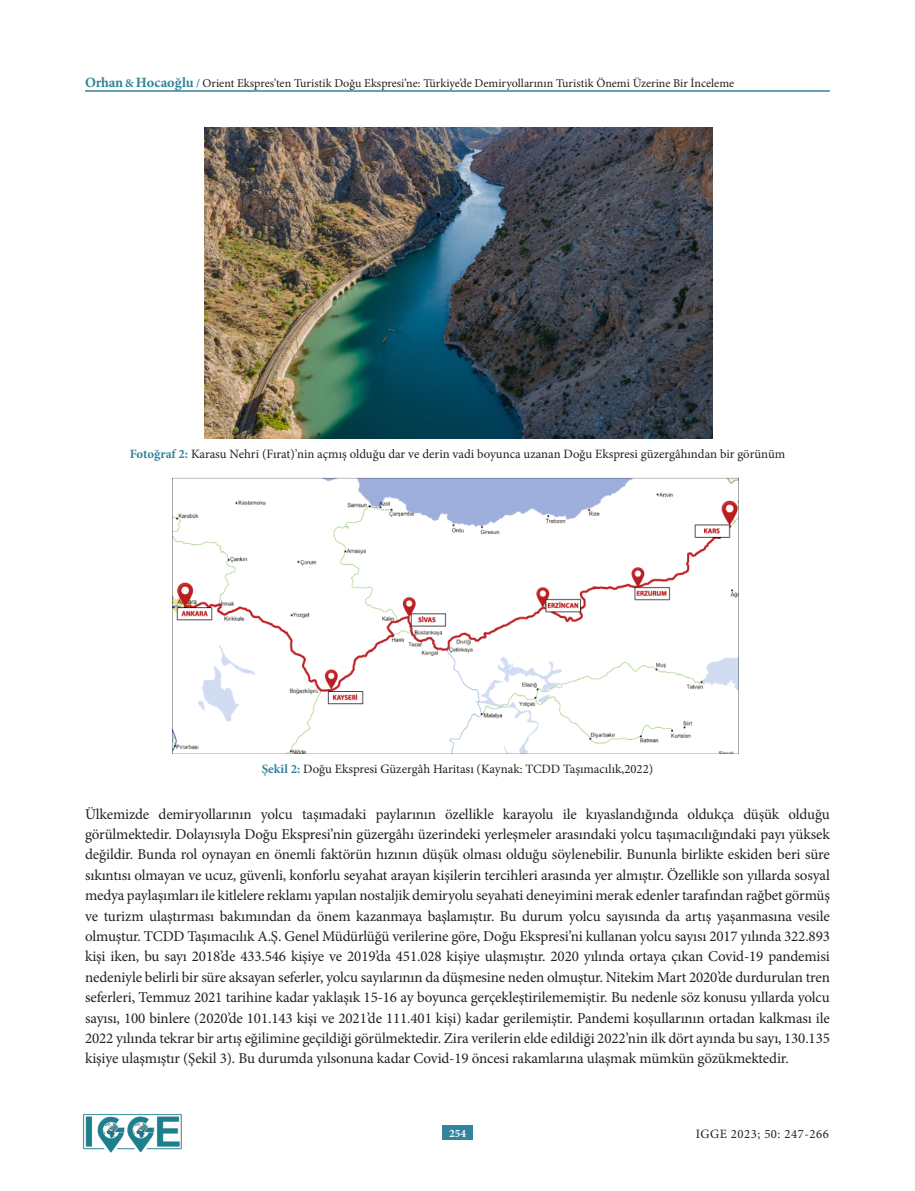
<style>
.page{position:relative;width:915px;height:1191px;background:#fff}
.page>*{position:absolute;margin:0;border:0;box-sizing:border-box;transform-origin:0 0}
.MNormal-TR{font:15px/20.4px "Minion Pro";letter-spacing:-.01em;color:#231f20;text-align:justify}
.PictH{font:12.75px "Minion Pro";color:#231f20}
.PictH-2{font:12.75px "Minion Pro";letter-spacing:.04em;color:#231f20}
.t1{font:12px "Minion Pro";color:#231f20}
.t2{font:700 11.25px "Minion Pro";color:#fff}
.s1{font-weight:700;font-size:14.25px;color:#31849b}
.s2{font-weight:700;color:#31849b}
</style>
<div class="page">
<hr style="left:85px;top:90px;width:744px;height:2px;background:#31849b">
<div style="left:442px;top:1125px;width:30px;height:15px;background:#31849b"></div>
<img style="left:83px;top:1114px;width:99px;height:39px">
<img style="left:204px;top:128px;width:508px;height:310px">
<img style="left:172px;top:477px;width:565px;height:276px">
<p class="t1" style="left:85px;top:75px;width:650px"><span class="s1">Orhan</span> <span class="s2">&amp;</span> <span class="s1">Hocaoğlu</span> <span class="s2">/</span> Orient Ekspres’ten Turistik Doğu Ekspresi’ne: Türkiye’de Demiryollarının Turistik Önemi Üzerine Bir İnceleme</p>
<p class="PictH" style="left:130px;top:445px;width:656px"><span class="s2">Fotoğraf 2:</span> Karasu Nehri (Fırat)’nin açmış olduğu dar ve derin vadi boyunca uzanan Doğu Ekspresi güzergâhından bir görünüm</p>
<p class="PictH" style="left:261px;top:760px;width:393px"><span class="s2">Şekil 2:</span> Doğu Ekspresi Güzergâh Haritası (Kaynak: TCDD Taşımacılık,2022)</p>
<p class="MNormal-TR" style="left:85px;top:803px;width:746px">Ülkemizde demiryollarının yolcu taşımadaki paylarının özellikle karayolu ile kıyaslandığında oldukça düşük olduğu görülmektedir. Dolayısıyla Doğu Ekspresi’nin güzergâhı üzerindeki yerleşmeler arasındaki yolcu taşımacılığındaki payı yüksek değildir. Bunda rol oynayan en önemli faktörün hızının düşük olması olduğu söylenebilir. Bununla birlikte eskiden beri süre sıkıntısı olmayan ve ucuz, güvenli, konforlu seyahat arayan kişilerin tercihleri arasında yer almıştır. Özellikle son yıllarda sosyal medya paylaşımları ile kitlelere reklamı yapılan nostaljik demiryolu seyahati deneyimini merak edenler tarafından rağbet görmüş ve turizm ulaştırması bakımından da önem kazanmaya başlamıştır. Bu durum yolcu sayısında da artış yaşanmasına vesile olmuştur. TCDD Taşımacılık A.Ş. Genel Müdürlüğü verilerine göre, Doğu Ekspresi’ni kullanan yolcu sayısı 2017 yılında 322.893 kişi iken, bu sayı 2018’de 433.546 kişiye ve 2019’da 451.028 kişiye ulaşmıştır. 2020 yılında ortaya çıkan Covid-19 pandemisi nedeniyle belirli bir süre aksayan seferler, yolcu sayılarının da düşmesine neden olmuştur. Nitekim Mart 2020’de durdurulan tren seferleri, Temmuz 2021 tarihine kadar yaklaşık 15-16 ay boyunca gerçekleştirilememiştir. Bu nedenle söz konusu yıllarda yolcu sayısı, 100 binlere (2020’de 101.143 kişi ve 2021’de 111.401 kişi) kadar gerilemiştir. Pandemi koşullarının ortadan kalkması ile 2022 yılında tekrar bir artış eğilimine geçildiği görülmektedir. Zira verilerin elde edildiği 2022’nin ilk dört ayında bu sayı, 130.135 kişiye ulaşmıştır (Şekil 3). Bu durumda yılsonuna kadar Covid-19 öncesi rakamlarına ulaşmak mümkün gözükmektedir.</p>
<p class="t2" style="left:449px;top:1125px;width:18px">254</p>
<p class="PictH-2" style="left:695px;top:1125px;width:134px">IGGE 2023; 50: 247-266</p>
</div>
